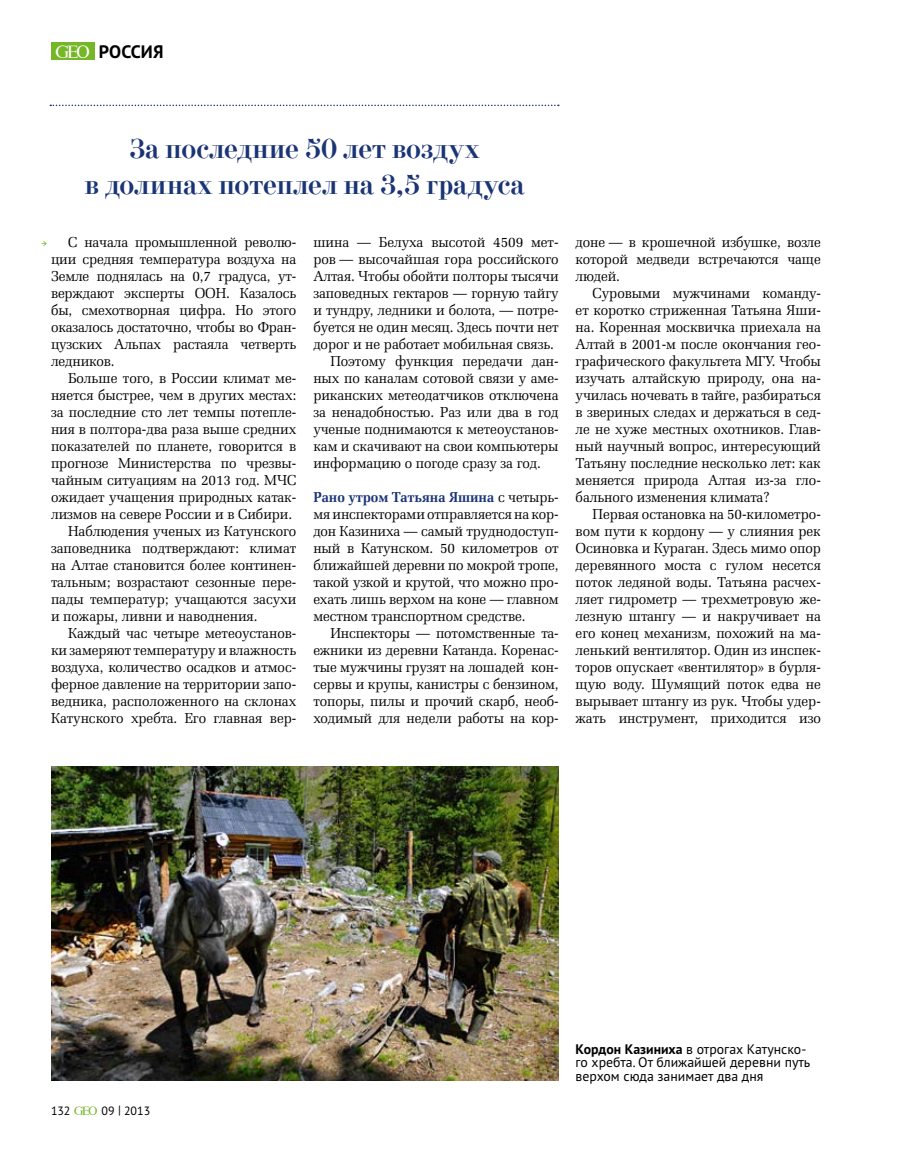
<style>
.page{position:relative;width:906px;height:1149px;background:#fff}
.page>*{position:absolute;margin:0;border:0;box-sizing:border-box;transform-origin:0 0}
.t1{font:600 27px/36px "Didona";letter-spacing:.005em;color:#1a3475;text-align:center}
.t2{font:700 18px "PT Sans Pro";color:#000}
.t3{font:14.55px/17px "Zapf Elliptical 711 BT";letter-spacing:-.005em;color:#000;text-align:justify;scale:.95 1}
.t4{font:13.8px/13.5px "PT Sans Pro";color:#000}
.t5{font:12px "PT Sans Pro";letter-spacing:-.005em;color:#000}
.s1{font-weight:700;color:#1a3475}
.s2{font-weight:700}
</style>
<div class="page">
<img style="left:51px;top:766px;width:507px;height:314px">
<svg style="left:41px;top:241px;width:6px;height:5px"></svg>
<svg style="left:50px;top:105px;width:509px;height:1px"></svg>
<div style="left:51px;top:43px;width:44px;height:17px;background:#75b726"></div>
<p class="t2" style="left:99px;top:39px;width:66px">РОССИЯ</p>
<h1 class="t1" style="left:85px;top:130px;width:441px">За последние 50 лет воздух<br>в долинах потеплел на 3,5 градуса</h1>
<p class="t3" style="left:51px;top:233px;width:260px;text-indent:17px">С начала промышленной револю&shy;ции средняя температура воздуха на Земле поднялась на 0,7 градуса, ут&shy;верждают эксперты ООН. Казалось бы, смехотворная цифра. Но этого оказалось достаточно, чтобы во Фран&shy;цузских Альпах растаяла четверть ледников.</p>
<p class="t3" style="left:68px;top:369px;width:242px">Больше того, в России климат ме-</p>
<p class="t3" style="left:51px;top:386px;width:260px">няется быстрее, чем в других местах:</p>
<p class="t3" style="left:51px;top:403px;width:260px">за последние сто лет темпы потепле-</p>
<p class="t3" style="left:51px;top:420px;width:260px">ния в полтора-два раза выше средних</p>
<p class="t3" style="left:51px;top:437px;width:260px">показателей по планете, говорится в</p>
<p class="t3" style="left:51px;top:454px;width:260px">прогнозе Министерства по чрезвы-</p>
<p class="t3" style="left:51px;top:471px;width:260px">чайным ситуациям на 2013 год. МЧС</p>
<p class="t3" style="left:51px;top:488px;width:260px">ожидает учащения природных катак-</p>
<p class="t3" style="left:51px;top:505px;width:255px">лизмов на севере России и в Сибири.</p>
<p class="t3" style="left:68px;top:522px;width:242px">Наблюдения ученых из Катунского</p>
<p class="t3" style="left:51px;top:539px;width:260px">заповедника подтверждают: климат</p>
<p class="t3" style="left:51px;top:556px;width:260px">на Алтае становится более континен-</p>
<p class="t3" style="left:51px;top:573px;width:260px">тальным; возрастают сезонные пере-</p>
<p class="t3" style="left:51px;top:590px;width:260px">пады температур; учащаются засухи</p>
<p class="t3" style="left:51px;top:607px;width:219px">и пожары, ливни и наводнения.</p>
<p class="t3" style="left:68px;top:624px;width:242px">Каждый час четыре метеоустанов-</p>
<p class="t3" style="left:51px;top:641px;width:260px">ки замеряют температуру и влажность</p>
<p class="t3" style="left:51px;top:658px;width:260px">воздуха, количество осадков и атмос-</p>
<p class="t3" style="left:51px;top:675px;width:260px">ферное давление на территории запо-</p>
<p class="t3" style="left:51px;top:692px;width:260px">ведника, расположенного на склонах</p>
<p class="t3" style="left:51px;top:709px;width:260px">Катунского хребта. Его главная вер-</p>
<p class="t3" style="left:313px;top:233px;width:260px">шина — Белуха высотой 4509 мет-</p>
<p class="t3" style="left:313px;top:250px;width:260px">ров — высочайшая гора российского</p>
<p class="t3" style="left:313px;top:267px;width:260px">Алтая. Чтобы обойти полторы тысячи</p>
<p class="t3" style="left:313px;top:284px;width:260px">заповедных гектаров — горную тайгу</p>
<p class="t3" style="left:313px;top:301px;width:260px">и тундру, ледники и болота, — потре-</p>
<p class="t3" style="left:313px;top:318px;width:260px">буетcя не один месяц. Здесь почти нет</p>
<p class="t3" style="left:313px;top:335px;width:255px">дорог и не работает мобильная связь.</p>
<p class="t3" style="left:330px;top:352px;width:242px">Поэтому функция передачи дан-</p>
<p class="t3" style="left:313px;top:369px;width:260px">ных по каналам сотовой связи у аме-</p>
<p class="t3" style="left:313px;top:386px;width:260px">риканских метеодатчиков отключена</p>
<p class="t3" style="left:313px;top:403px;width:260px">за ненадобностью. Раз или два в год</p>
<p class="t3" style="left:313px;top:420px;width:260px">ученые поднимаются к метеоустанов-</p>
<p class="t3" style="left:313px;top:437px;width:260px">кам и скачивают на свои компьютеры</p>
<p class="t3" style="left:313px;top:454px;width:241px">информацию о погоде сразу за год.</p>
<p class="t3" style="left:313px;top:488px;width:260px"><span class="s1">Рано утром Татьяна Яшина</span> с четырь&shy;мя инспекторами отправляется на кор&shy;дон Казиниха — самый труднодоступ&shy;ный в Катунском. 50 километров от ближайшей деревни по мокрой тропе, такой узкой и крутой, что можно про&shy;ехать лишь верхом на коне — главном местном транспортном средстве.</p>
<p class="t3" style="left:313px;top:624px;width:260px;text-indent:17px">Инспекторы — потомственные та&shy;ежники из деревни Катанда. Коренас&shy;тые мужчины грузят на лошадей кон&shy;сервы и крупы, канистры с бензином, топоры, пилы и прочий скарб, необ&shy;ходимый для недели работы на кор-</p>
<p class="t3" style="left:575px;top:233px;width:260px">доне — в крошечной избушке, возле которой медведи встречаются чаще людей.</p>
<p class="t3" style="left:575px;top:284px;width:260px;text-indent:17px">Суровыми мужчинами команду&shy;ет коротко стриженная Татьяна Яши&shy;на. Коренная москвичка приехала на Алтай в 2001-м после окончания гео&shy;графического факультета МГУ. Чтобы изучать алтайскую природу, она на&shy;училась ночевать в тайге, разбираться в звериных следах и держаться в сед&shy;ле не хуже местных охотников. Глав&shy;ный научный вопрос, интересующий Татьяну последние несколько лет: как меняется природа Алтая из-за гло&shy;бального изменения климата?</p>
<p class="t3" style="left:575px;top:505px;width:260px;text-indent:17px">Первая остановка на 50-километро&shy;вом пути к кордону — у слияния рек Осиновка и Кураган. Здесь мимо опор деревянного моста с гулом несется поток ледяной воды. Татьяна расчех&shy;ляет гидрометр — трехметровую же&shy;лезную штангу — и накручивает на его конец механизм, похожий на ма&shy;ленький вентилятор. Один из инспек&shy;торов опускает «вентилятор» в бурля&shy;щую воду. Шумящий поток едва не вырывает штангу из рук. Чтобы удер&shy;жать инструмент, приходится изо</p>
<p class="t5" style="left:51px;top:1102px;width:21px">132</p>
<p class="t5" style="left:101px;top:1102px;width:50px">09 | 2013</p>
<p class="t4" style="left:575px;top:1041px;width:236px"><span class="s2">Кордон Казиниха</span> в отрогах Катунско&shy;го хребта. От ближайшей деревни путь верхом сюда занимает два дня</p>
</div>
